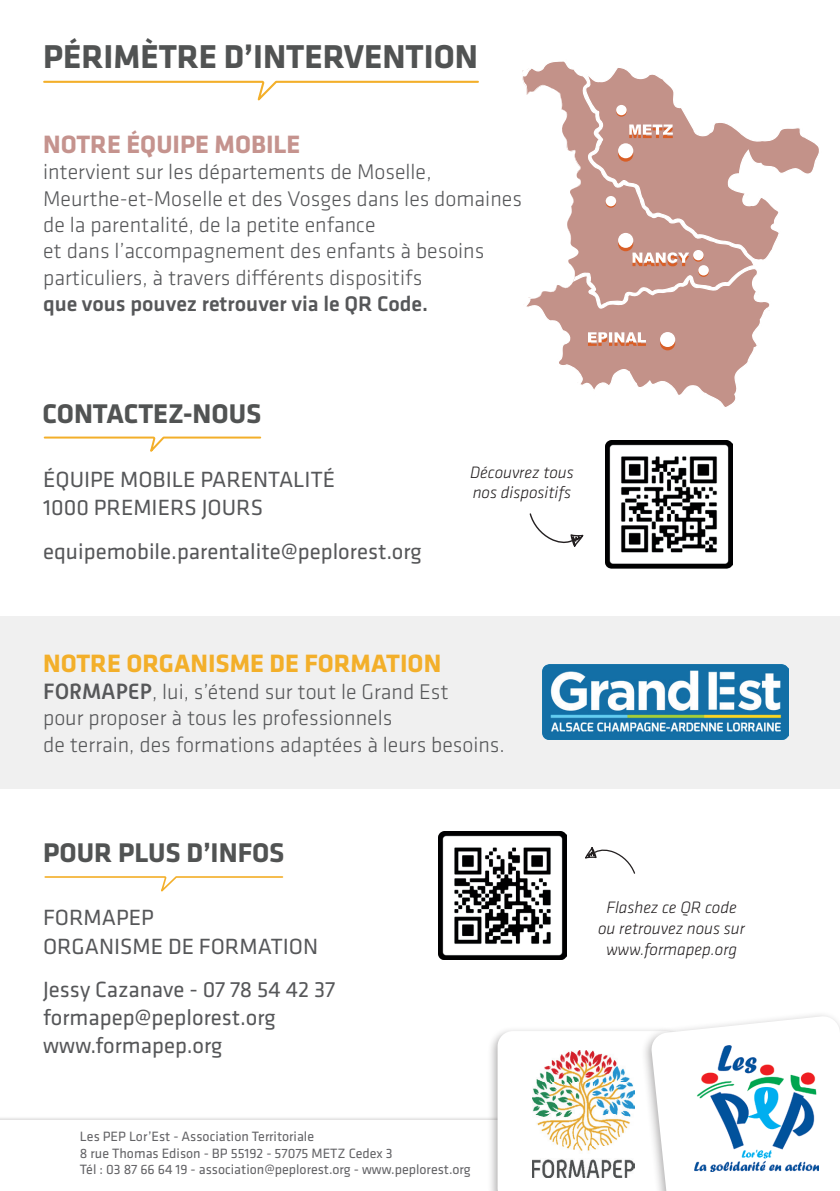
<style>
.page{position:relative;width:840px;height:1191px;background:#fff}
.page>*{position:absolute;margin:0;border:0;box-sizing:border-box;transform-origin:0 0}
.t1{font:700 34.2px "Klavika";color:#515353}
.t2{font:700 28px "Klavika";color:#515353}
.t3{font:700 26px "Klavika";color:#f3af2a}
.t4{font:700 26px "Klavika";color:#c5938e}
.t5{font:22.8px/28px "Klavika";color:#565759}
.t6{font:300 22px/26.4px "Klavika";color:#565759}
.t7{font:500 22px "Klavika";color:#565759}
.t8{font:italic 300 17.2px/20.6px "Klavika";color:#231f20;text-align:center}
.t9{font:14px/16.8px "Klavika";color:#636366}
.s1{font-family:"Alwyn New";font-weight:500}
</style>
<div class="page">
<div style="left:0;top:616px;width:839px;height:172px;background:#f0f0f0"></div>
<div style="left:0;top:1116px;width:839px;height:75px;background:#231f20;opacity:.15"></div>
<div style="left:0;top:1121px;width:839px;height:70px;background:#fff"></div>
<div style="left:487px;top:1025px;width:199px;height:166px;background:#231f20;opacity:.35"></div>
<svg style="left:497px;top:1015px;width:342px;height:176px"></svg>
<img style="left:694px;top:1045px;width:123px;height:126px">
<svg style="left:770px;top:128px;width:49px;height:124px"></svg>
<svg style="left:522px;top:61px;width:248px;height:346px"></svg>
<svg style="left:615px;top:106px;width:11px;height:11px"></svg>
<div style="left:615px;top:105px;width:11px;height:10px;background:#fff;border-radius:50%"></div>
<svg style="left:605px;top:197px;width:10px;height:11px"></svg>
<div style="left:605px;top:196px;width:10px;height:10px;background:#fff;border-radius:50%"></div>
<svg style="left:698px;top:266px;width:10px;height:11px"></svg>
<div style="left:698px;top:265px;width:10px;height:10px;background:#fff;border-radius:50%"></div>
<svg style="left:692px;top:251px;width:11px;height:11px"></svg>
<div style="left:692px;top:250px;width:11px;height:10px;background:#fff;border-radius:50%"></div>
<img style="left:605px;top:440px;width:127px;height:129px">
<svg style="left:529px;top:513px;width:55px;height:34px"></svg>
<img style="left:438px;top:831px;width:128px;height:128px">
<svg style="left:585px;top:847px;width:50px;height:27px"></svg>
<img style="left:542px;top:664px;width:246px;height:76px">
<svg style="left:43px;top:80px;width:436px;height:21px"></svg>
<svg style="left:44px;top:876px;width:240px;height:16px"></svg>
<svg style="left:43px;top:436px;width:219px;height:16px"></svg>
<h1 class="t1" style="left:43px;top:38px;width:436px">PÉRIMÈTRE D’INTERVENTION</h1>
<p class="t4" style="left:43px;top:130px;width:259px">NOTRE ÉQUIPE MOBILE</p>
<p class="t6" style="left:43px;top:159px;width:480px">intervient sur les départements de Moselle, Meurthe-et-Moselle et des Vosges dans les domaines de la parentalité, de la petite enfance<br>et dans l’accompagnement des enfants à besoins particuliers, à travers différents dispositifs</p>
<p class="t7" style="left:43px;top:292px;width:386px">que vous pouvez retrouver via le QR Code.</p>
<p class="t2" style="left:43px;top:399px;width:220px">CONTACTEZ-NOUS</p>
<p class="t5" style="left:43px;top:466px;width:293px">ÉQUIPE MOBILE PARENTALITÉ<br>1000 PREMIERS JOURS</p>
<p class="t5" style="left:43px;top:537px;width:380px">equipemobile.parentalite@peplorest.org</p>
<p class="t8" style="left:470px;top:462px;width:105px;text-align:left">Découvrez tous nos dispositifs</p>
<p class="t3" style="left:43px;top:649px;width:399px">NOTRE ORGANISME DE FORMATION</p>
<p class="t6" style="left:43px;top:679px;width:463px"><span class="s1">FORMAPEP</span>, lui, s’étend sur tout le Grand Est<br>pour proposer à tous les professionnels<br>de terrain, des formations adaptées à leurs besoins.</p>
<p class="t2" style="left:43px;top:838px;width:243px">POUR PLUS D’INFOS</p>
<p class="t5" style="left:43px;top:904px;width:276px">FORMAPEP<br>ORGANISME DE FORMATION</p>
<p class="t5" style="left:43px;top:975px;width:293px">Jessy Cazanave - 07 78 54 42 37 formapep@peplorest.org www.formapep.org</p>
<p class="t9" style="left:80px;top:1128px;width:392px">Les PEP Lor’Est - Association Territoriale<br>8 rue Thomas Edison - BP 55192 - 57075 METZ Cedex 3<br>Tél : 03 87 66 64 19 - association@peplorest.org - www.peplorest.org</p>
<p class="t8" style="left:597px;top:897px;width:148px">Flashez ce QR code ou retrouvez nous sur www.formapep.org</p>
</div>
